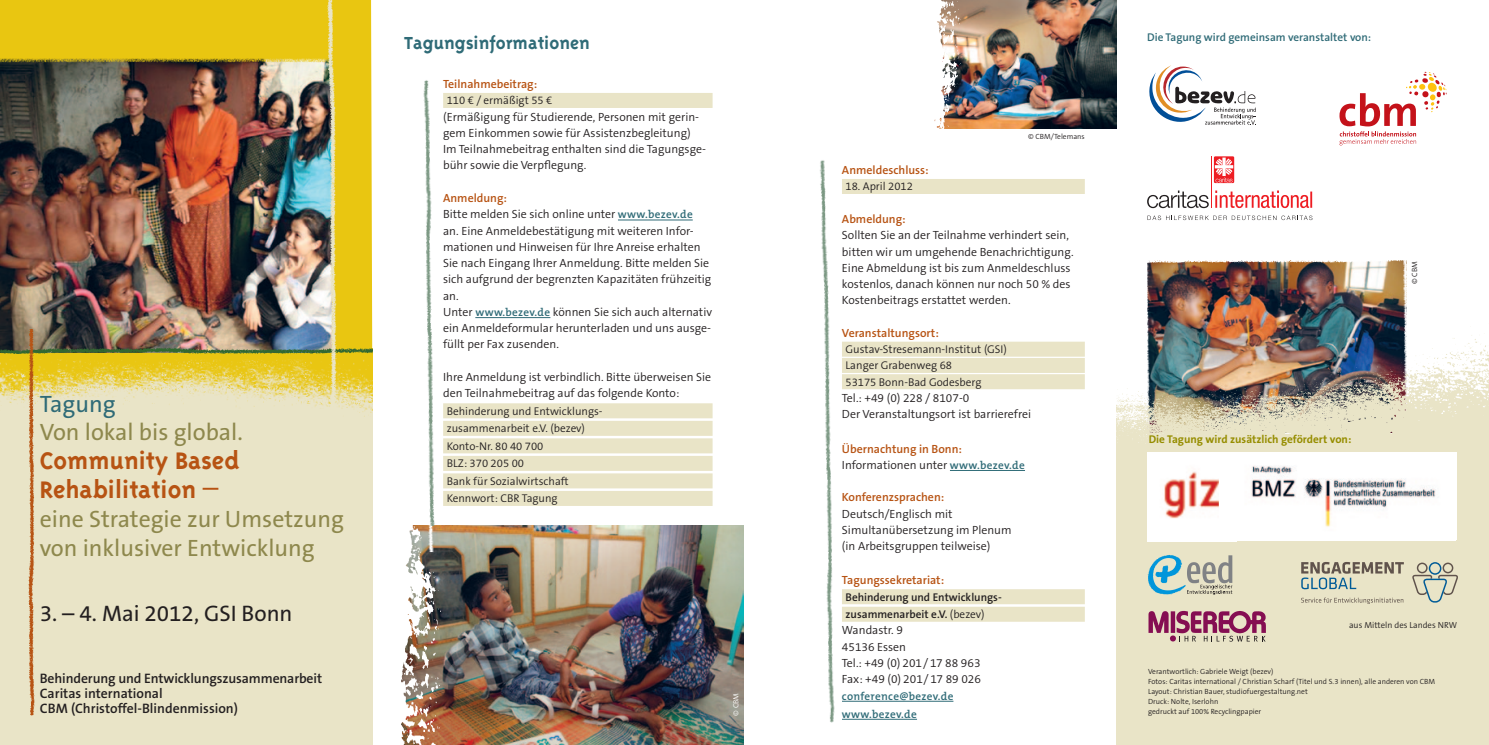
<style>
.page{position:relative;width:1489px;height:745px;background:#fff}
.page>*{position:absolute;margin:0;border:0;box-sizing:border-box;transform-origin:0 0}
.t1{font:700 27.5px/28.8px "Triplex";color:#b75313}
.t2{font:23.75px/28.8px "The Sans B5 Plain";color:#8e884d}
.t3{font:23.75px "The Sans B5 Plain";color:#2f6b77}
.t4{font:22.5px "The Sans B5 Plain";color:#231f20}
.t5{font:700 20px "Triplex";color:#2f6b77}
.t6{font:600 13.75px/15px "The Sans B6";letter-spacing:-.01em;color:#231f20}
.t7{font:300 11.88px/16.2px "The Sans B4";color:#231f20}
.t8{font:600 11.88px "The Sans B6";color:#b75313}
.t9{font:300 11.25px/17.5px "The Sans B4";color:#231f20}
.t10{font:600 11.25px/17.5px "The Sans B6";color:#231f20}
.t11{font:600 11.25px "The Sans B6";color:#2f6b77}
.t12{font:700 11.25px "The Sans B7";color:#968d00}
.t13{font:600 11.25px "The Mix";letter-spacing:.025em;color:#2f6b77}
.t14{font:300 8.75px "The Sans B4";color:#231f20}
.t15{font:300 7.5px/10px "The Sans B4";color:#231f20}
.t16{font:300 7.5px "The Sans B4";color:#fff}
.s1{font-weight:300}
.s2{font-family:"The Mix";font-weight:600;font-size:11.25px;color:#2f6b77}
.s3{font-family:"The Sans B4";font-weight:300}
</style>
<div class="page">
<img style="left:1160px;top:272px;width:232px;height:24px">
<img style="left:1147px;top:272px;width:13px;height:24px">
<img style="left:1392px;top:272px;width:15px;height:24px">
<img style="left:1147px;top:260px;width:260px;height:12px">
<div style="left:0;top:352px;width:372px;height:392px;background:#e9e4c7"></div>
<div style="left:0;top:0;width:372px;height:338px;background:#e9c611"></div>
<img style="left:0;top:363px;width:372px;height:50px">
<div style="left:1116px;top:485px;width:372px;height:259px;background:#e9e4c7"></div>
<img style="left:1116px;top:296px;width:372px;height:235px">
<img style="left:0;top:58px;width:322px;height:280px">
<div style="left:443px;top:93px;width:269px;height:15px;background:#e9e4c7"></div>
<hr style="left:618px;top:220px;width:74px;height:1px;background:#2f6b77">
<hr style="left:475px;top:317px;width:75px;height:1px;background:#2f6b77">
<div style="left:443px;top:403px;width:269px;height:15px;background:#e9e4c7"></div>
<div style="left:443px;top:420px;width:269px;height:15px;background:#e9e4c7"></div>
<div style="left:443px;top:438px;width:269px;height:15px;background:#e9e4c7"></div>
<div style="left:443px;top:455px;width:269px;height:15px;background:#e9e4c7"></div>
<div style="left:443px;top:473px;width:269px;height:15px;background:#e9e4c7"></div>
<div style="left:443px;top:490px;width:269px;height:15px;background:#e9e4c7"></div>
<svg style="left:1147px;top:190px;width:61px;height:18px"></svg>
<hr style="left:1211px;top:156px;width:1px;height:52px;background:#ee1d23">
<svg style="left:1215px;top:190px;width:96px;height:18px"></svg>
<svg style="left:1213px;top:156px;width:21px;height:27px"></svg>
<svg style="left:1214px;top:157px;width:19px;height:25px"></svg>
<svg style="left:1147px;top:215px;width:165px;height:5px"></svg>
<img style="left:454px;top:525px;width:289px;height:219px">
<img style="left:968px;top:0;width:148px;height:128px">
<svg style="left:1339px;top:72px;width:107px;height:73px"></svg>
<img style="left:1147px;top:452px;width:89px;height:89px">
<img style="left:1218px;top:452px;width:237px;height:87px">
<svg style="left:1412px;top:562px;width:45px;height:40px"></svg>
<svg style="left:1301px;top:562px;width:102px;height:27px"></svg>
<svg style="left:1301px;top:597px;width:102px;height:6px"></svg>
<svg style="left:1147px;top:554px;width:85px;height:40px"></svg>
<svg style="left:1148px;top:610px;width:117px;height:31px"></svg>
<svg style="left:1149px;top:65px;width:106px;height:60px"></svg>
<img style="left:401px;top:525px;width:53px;height:219px">
<img style="left:934px;top:0;width:34px;height:129px">
<img style="left:820px;top:160px;width:23px;height:563px">
<img style="left:419px;top:470px;width:26px;height:81px">
<img style="left:419px;top:80px;width:23px;height:445px">
<img style="left:0;top:338px;width:372px;height:25px">
<img style="left:322px;top:0;width:26px;height:413px">
<img style="left:19px;top:329px;width:25px;height:386px">
<div style="left:842px;top:179px;width:242px;height:15px;background:#e9e4c7"></div>
<div style="left:842px;top:341px;width:242px;height:15px;background:#e9e4c7"></div>
<div style="left:842px;top:358px;width:242px;height:15px;background:#e9e4c7"></div>
<div style="left:842px;top:374px;width:242px;height:15px;background:#e9e4c7"></div>
<hr style="left:949px;top:470px;width:75px;height:1px;background:#2f6b77">
<div style="left:842px;top:589px;width:242px;height:15px;background:#e9e4c7"></div>
<div style="left:842px;top:606px;width:242px;height:15px;background:#e9e4c7"></div>
<hr style="left:842px;top:700px;width:111px;height:1px;background:#2f6b77">
<hr style="left:842px;top:718px;width:75px;height:1px;background:#2f6b77">
<h2 class="t3" style="left:40px;top:391px;width:77px">Tagung</h2>
<h2 class="t2" style="left:40px;top:419px;width:204px">Von lokal bis global.</h2>
<h1 class="t1" style="left:40px;top:445px;width:201px">Community Based<br>Rehabilitation <span class="s1">–</span></h1>
<h2 class="t2" style="left:40px;top:505px;width:306px">eine Strategie zur Umsetzung von inklusiver Entwicklung</h2>
<h3 class="t4" style="left:40px;top:601px;width:254px">3. – 4. Mai 2012, GSI Bonn</h3>
<p class="t6" style="left:40px;top:671px;width:284px">Behinderung und Entwicklungszusammenarbeit<br>Caritas international<br>CBM (Christoffel-Blindenmission)</p>
<h3 class="t5" style="left:404px;top:31px;width:187px">Tagungsinformationen</h3>
<p class="t8" style="left:443px;top:78px;width:96px">Teilnahmebeitrag:</p>
<p class="t9" style="left:446px;top:92px;width:107px">110 € / ermäßigt 55 €</p>
<p class="t7" style="left:443px;top:109px;width:264px">(Ermäßigung für Studierende, Personen mit gerin&shy;gem Einkommen sowie für Assistenzbegleitung)<br>Im Teilnahmebeitrag enthalten sind die Tagungsge&shy;bühr sowie die Verpflegung.</p>
<p class="t8" style="left:443px;top:192px;width:65px">Anmeldung:</p>
<p class="t7" style="left:443px;top:207px;width:270px">Bitte melden Sie sich online unter <span class="s2">www.bezev.de<br></span>an. Eine Anmeldebestätigung mit weiteren Infor&shy;mationen und Hinweisen für Ihre Anreise erhalten Sie nach Eingang Ihrer Anmeldung. Bitte melden Sie sich aufgrund der begrenzten Kapazitäten frühzeitig an.<br>Unter <span class="s2">www.bezev.de</span> können Sie sich auch alternativ ein Anmeldeformular herunterladen und uns ausge&shy;füllt per Fax zusenden.</p>
<p class="t7" style="left:443px;top:369px;width:269px">Ihre Anmeldung ist verbindlich. Bitte überweisen Sie den Teilnahmebeitrag auf das folgende Konto:</p>
<p class="t9" style="left:446px;top:402px;width:157px">Behinderung und Entwicklungs&shy;zusammenarbeit e.V. (bezev)<br>Konto-Nr. 80 40 700<br>BLZ: 370 205 00<br>Bank für Sozialwirtschaft<br>Kennwort: CBR Tagung</p>
<p class="t16" style="left:732px;top:715px;width:24px;rotate:-90deg">© CBM</p>
<p class="t15" style="left:1028px;top:132px;width:58px">© CBM/Telemans</p>
<p class="t8" style="left:842px;top:164px;width:88px">Anmeldeschluss:</p>
<p class="t9" style="left:845px;top:178px;width:69px">18. April 2012</p>
<p class="t8" style="left:842px;top:213px;width:65px">Abmeldung:</p>
<p class="t7" style="left:842px;top:228px;width:233px">Sollten Sie an der Teilnahme verhindert sein, bitten wir um umgehende Benachrichtigung.<br>Eine Abmeldung ist bis zum Anmeldeschluss kostenlos, danach können nur noch 50 % des Kostenbeitrags erstattet werden.</p>
<p class="t8" style="left:842px;top:326px;width:98px">Veranstaltungsort:</p>
<p class="t9" style="left:845px;top:341px;width:163px;line-height:16.2px">Gustav-Stresemann-Institut (GSI)<br>Langer Grabenweg 68<br>53175 Bonn-Bad Godesberg</p>
<p class="t7" style="left:842px;top:390px;width:191px">Tel.: +49 (0) 228 / 8107-0<br>Der Veranstaltungsort ist barrierefrei</p>
<p class="t8" style="left:842px;top:442px;width:121px">Übernachtung in Bonn:</p>
<p class="t7" style="left:842px;top:457px;width:184px">Informationen unter <span class="s2">www.bezev.de</span></p>
<p class="t8" style="left:842px;top:491px;width:104px">Konferenzsprachen:</p>
<p class="t7" style="left:842px;top:506px;width:171px">Deutsch/Englisch mit<br>Simultanübersetzung im Plenum (in Arbeitsgruppen teilweise)</p>
<p class="t8" style="left:842px;top:573px;width:104px">Tagungssekretariat:</p>
<p class="t10" style="left:845px;top:588px;width:158px">Behinderung und Entwicklungs&shy;zusammenarbeit e.V. <span class="s3">(bezev)</span></p>
<p class="t7" style="left:842px;top:622px;width:140px">Wandastr. 9<br>45136 Essen<br>Tel.: +49 (0) 201/ 17 88 963<br>Fax: +49 (0) 201/ 17 89 026</p>
<p class="t13" style="left:842px;top:686px;width:113px">conference@bezev.de</p>
<p class="t13" style="left:842px;top:704px;width:76px">www.bezev.de</p>
<p class="t11" style="left:1147px;top:32px;width:225px">Die Tagung wird gemeinsam veranstaltet von:</p>
<p class="t12" style="left:1148px;top:433px;width:204px">Die Tagung wird zusätzlich gefördert von:</p>
<p class="t15" style="left:1409px;top:283px;width:24px;rotate:-90deg">© CBM</p>
<p class="t14" style="left:1348px;top:619px;width:109px">aus Mitteln des Landes NRW</p>
<p class="t15" style="left:1148px;top:666px;width:288px">Verantwortlich: Gabriele Weigt (bezev)<br>Fotos: Caritas international / Christian Scharf (Titel und S.3 innen), alle anderen von CBM Layout: Christian Bauer, studiofuergestaltung.net<br>Druck: Nolte, Iserlohn<br>gedruckt auf 100% Recyclingpapier</p>
</div>
